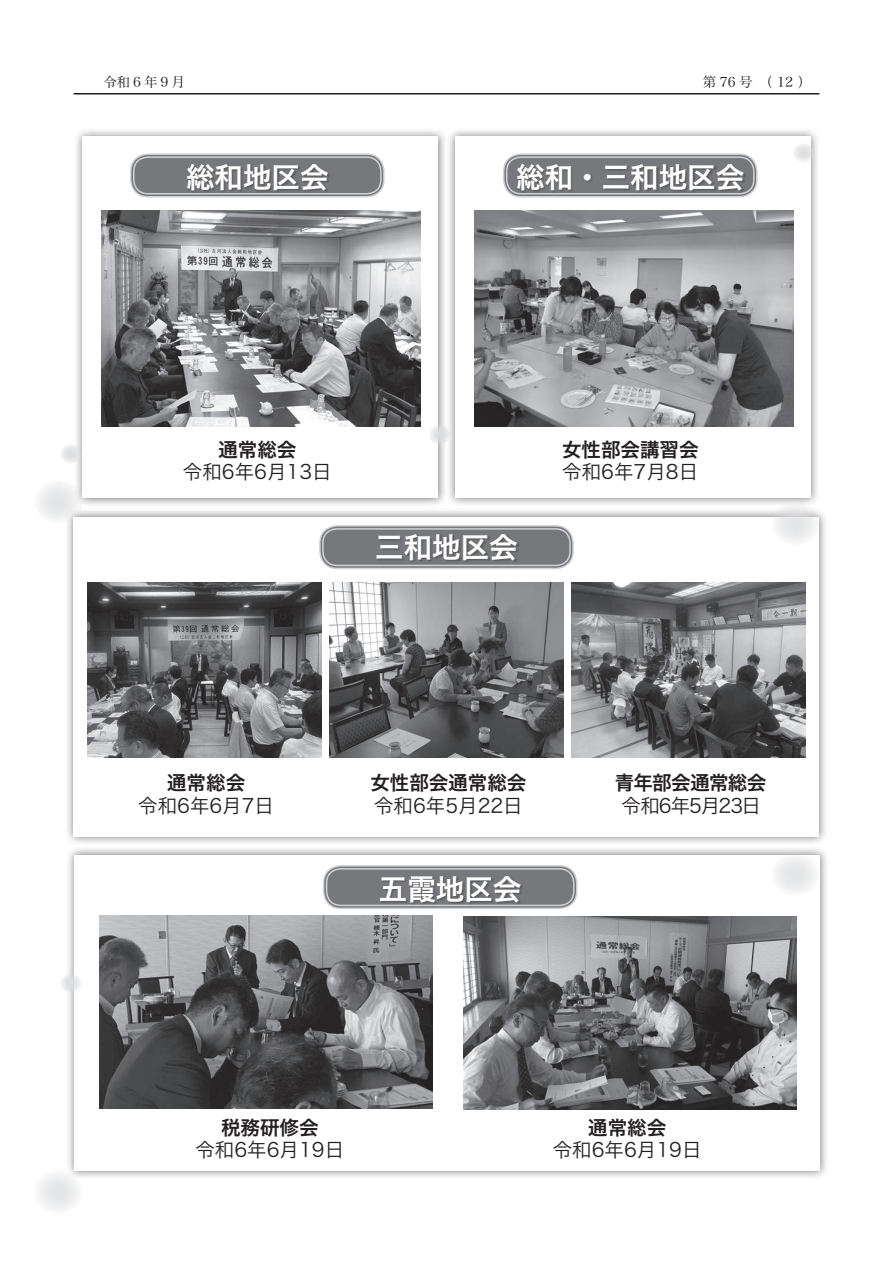
<style>
.page{position:relative;width:893px;height:1263px;background:#fff}
.page>*{position:absolute;margin:0;border:0;box-sizing:border-box;transform-origin:0 0}
.t1{font:28.5px "Hira Kaku Pro W6";color:#fff}
.t2{font:19.5px "Hira Kaku Pro W3";color:#231f20}
.t3{font:19.5px "Hira Kaku Pro W6";color:#231f20}
.t4{font:19.5px "Hira Kaku Pro W3";letter-spacing:-.055em;color:#231f20}
.t5{font:19.5px "Hira Kaku Pro W6";letter-spacing:-.04em;color:#231f20}
.t6{font:13.5px "Hira Min Pro W3";letter-spacing:.22em;color:#231f20}
</style>
<div class="page">
<div style="left:65px;top:846px;width:764px;height:334px;background:#231f20;opacity:.6"></div>
<div style="left:74px;top:855px;width:746px;height:315px;background:#fff"></div>
<div style="left:74px;top:128px;width:373px;height:379px;background:#231f20;opacity:.6"></div>
<div style="left:83px;top:137px;width:355px;height:361px;background:#fff"></div>
<div style="left:446px;top:127px;width:374px;height:380px;background:#231f20;opacity:.6"></div>
<div style="left:455px;top:137px;width:356px;height:361px;background:#fff"></div>
<div style="left:324px;top:866px;width:253px;height:42px;background:#76787b;border-radius:17px"></div>
<div style="left:323px;top:865px;width:254px;height:44px;border:1px solid #d1d2d4;border-radius:17px"></div>
<div style="left:326px;top:868px;width:248px;height:38px;border:1px solid #d1d2d4;border-radius:14px"></div>
<div style="left:131px;top:154px;width:253px;height:43px;background:#76787b;border-radius:17px"></div>
<div style="left:130px;top:153px;width:255px;height:44px;border:1px solid #d1d2d4;border-radius:17px"></div>
<div style="left:133px;top:156px;width:249px;height:38px;border:1px solid #d1d2d4;border-radius:14px"></div>
<svg style="left:504px;top:154px;width:253px;height:43px;background:#7e8082"></svg>
<div style="left:503px;top:153px;width:255px;height:44px;border:1px solid #d1d2d4;border-radius:17px"></div>
<div style="left:506px;top:156px;width:249px;height:38px;border:1px solid #d1d2d4;border-radius:14px"></div>
<div style="left:380px;top:876px;width:144px;height:29px;background:#231f20;opacity:.3"></div>
<div style="left:187px;top:164px;width:144px;height:29px;background:#231f20;opacity:.3"></div>
<div style="left:517px;top:164px;width:229px;height:29px;background:#231f20;opacity:.3"></div>
<img style="left:99px;top:915px;width:334px;height:193px">
<img style="left:463px;top:917px;width:333px;height:193px">
<img style="left:101px;top:210px;width:319px;height:217px">
<img style="left:474px;top:210px;width:319px;height:217px">
<div style="left:65px;top:508px;width:763px;height:337px;background:#231f20;opacity:.6"></div>
<div style="left:74px;top:517px;width:745px;height:319px;background:#fff"></div>
<img style="left:87px;top:582px;width:234px;height:176px">
<img style="left:572px;top:582px;width:234px;height:176px">
<img style="left:330px;top:582px;width:233px;height:176px">
<svg style="left:394px;top:287px;width:10px;height:22px"></svg>
<svg style="left:767px;top:302px;width:11px;height:21px"></svg>
<svg style="left:429px;top:425px;width:21px;height:19px"></svg>
<svg style="left:793px;top:143px;width:22px;height:20px"></svg>
<svg style="left:34px;top:480px;width:49px;height:44px;fill:#eeeeef"></svg>
<div style="left:34px;top:1170px;width:49px;height:44px;background:#f0f1f1;border-radius:50%"></div>
<svg style="left:771px;top:502px;width:49px;height:44px;fill:#ededee"></svg>
<div style="left:771px;top:853px;width:49px;height:43px;background:#f0f0f1;border-radius:50%"></div>
<svg style="left:60px;top:444px;width:22px;height:20px"></svg>
<svg style="left:60px;top:973px;width:22px;height:20px"></svg>
<div style="left:320px;top:526px;width:253px;height:42px;background:#76787b;border-radius:17px"></div>
<div style="left:319px;top:525px;width:255px;height:44px;border:1px solid #d1d2d4;border-radius:17px"></div>
<div style="left:322px;top:528px;width:249px;height:38px;border:1px solid #d1d2d4;border-radius:14px"></div>
<div style="left:377px;top:534px;width:143px;height:29px;background:#231f20;opacity:.3"></div>
<hr style="left:74px;top:93px;width:745px;height:2px;background:#231f20">
<p class="t6" style="left:104px;top:70px;width:83px">令和6年9月</p>
<p class="t1" style="left:186px;top:151px;width:144px">総和地区会</p>
<p class="t6" style="left:703px;top:70px;width:51px">第 76 号</p>
<p class="t6" style="left:759px;top:70px;width:53px">) 12 (</p>
<p class="t1" style="left:516px;top:151px;width:229px">総和・三和地区会</p>
<p class="t3" style="left:218px;top:432px;width:79px">通常総会</p>
<p class="t2" style="left:183px;top:455px;width:150px">令和6年6月13日</p>
<p class="t1" style="left:375px;top:521px;width:144px">三和地区会</p>
<p class="t3" style="left:562px;top:432px;width:138px">女性部会講習会</p>
<p class="t2" style="left:562px;top:455px;width:137px">令和6年7月8日</p>
<p class="t3" style="left:167px;top:765px;width:79px">通常総会</p>
<p class="t2" style="left:138px;top:788px;width:137px">令和6年6月7日</p>
<p class="t3" style="left:370px;top:765px;width:157px">女性部会通常総会</p>
<p class="t2" style="left:374px;top:788px;width:150px">令和6年5月22日</p>
<p class="t1" style="left:379px;top:863px;width:144px">五霞地区会</p>
<p class="t5" style="left:615px;top:765px;width:153px">青年部会通常総会</p>
<p class="t4" style="left:621px;top:788px;width:141px">令和6年5月23日</p>
<p class="t3" style="left:221px;top:1110px;width:99px">税務研修会</p>
<p class="t2" style="left:195px;top:1132px;width:150px">令和6年6月19日</p>
<p class="t3" style="left:588px;top:1110px;width:79px">通常総会</p>
<p class="t2" style="left:553px;top:1132px;width:150px">令和6年6月19日</p>
</div>
